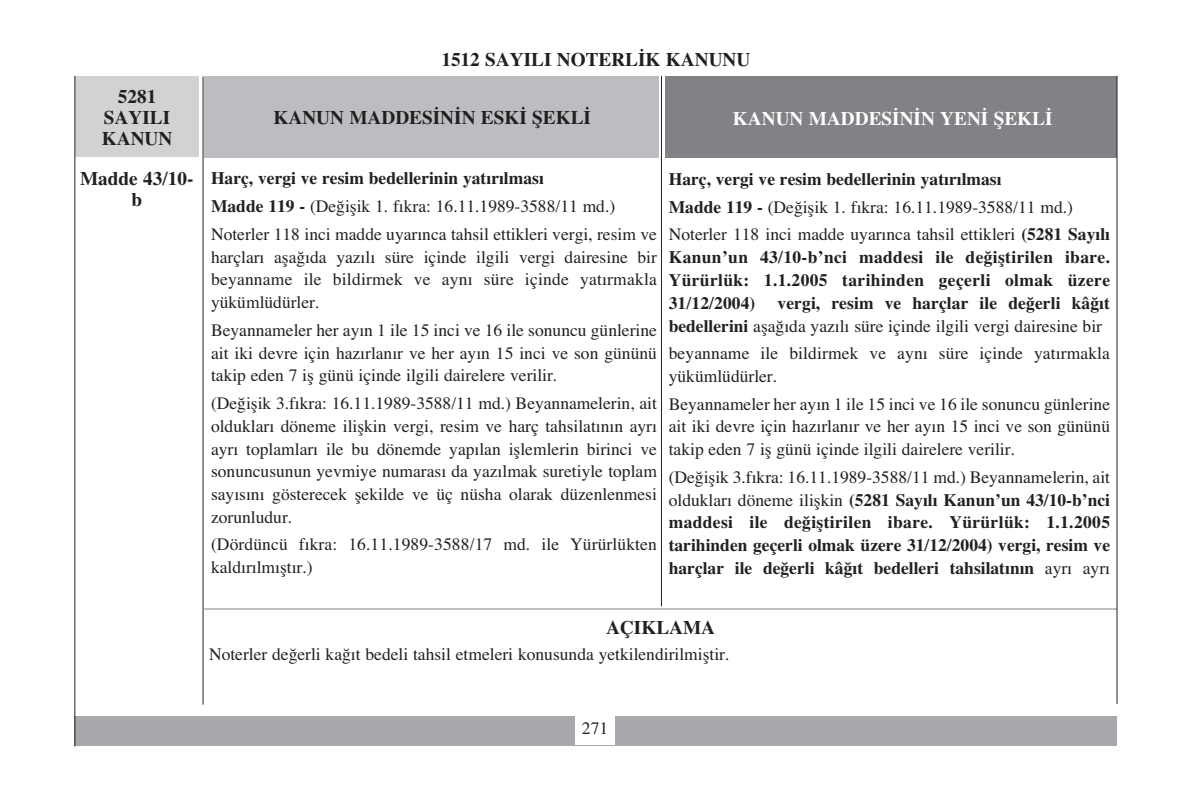
<style>
.page{position:relative;width:1191px;height:794px;background:#fff}
.page>*{position:absolute;margin:0;border:0;box-sizing:border-box;transform-origin:0 0}
.t1{font:700 19.25px/21px "Times Kill";color:#231f20;text-align:center}
.t2{font:700 19.25px "Times Kill";color:#fff}
.t3{font:17.5px/22.8px "Times Kill";color:#231f20}
.t4{font:700 17.5px/22.8px "Times Kill";letter-spacing:.005em;color:#231f20;text-align:justify}
.s1{font-weight:700}
.s2{font-weight:400}
</style>
<div class="page">
<div style="left:666px;top:76px;width:451px;height:82px;background:#808285"></div>
<div style="left:204px;top:76px;width:455px;height:81px;background:#bcbdc0"></div>
<div style="left:75px;top:76px;width:123px;height:81px;background:#d1d2d4"></div>
<hr style="left:661px;top:76px;width:1px;height:530px;background:#231f20">
<div style="left:75px;top:716px;width:1042px;height:30px;background:#a8a9ad"></div>
<div style="left:575px;top:710px;width:40px;height:34px;background:#fff"></div>
<hr style="left:204px;top:608px;width:913px;height:1px;background:#808285">
<hr style="left:74px;top:76px;width:1px;height:670px;background:#231f20">
<hr style="left:1116px;top:76px;width:1px;height:628px;background:#231f20">
<hr style="left:203px;top:76px;width:1px;height:628px;background:#231f20">
<p class="t1" style="left:102px;top:86px;width:72px">5281<br>SAYILI<br>KANUN</p>
<p class="t1" style="left:441px;top:48px;width:310px">1512 SAYILI NOTERL‹K KANUNU</p>
<p class="t1" style="left:273px;top:107px;width:319px">KANUN MADDES‹N‹N ESK‹ fiEKL‹</p>
<p class="t2" style="left:733px;top:107px;width:321px">KANUN MADDES‹N‹N YEN‹ fiEKL‹</p>
<p class="t1" style="left:80px;top:168px;width:115px">Madde 43/10- b</p>
<p class="t3" style="left:668px;top:165px;width:443px;line-height:27.7px"><span class="s1">Harç, vergi ve resim bedellerinin yat›r›lmas›<br>Madde 119 -</span> (De¤iflik 1. f›kra: 16.11.1989-3588/11 md.)<br>Noterler 118 inci madde uyar›nca tahsil ettikleri <span class="s1">(5281 Say›l›</span></p>
<p class="t4" style="left:668px;top:246px;width:443px">Kanun’un 43/10-b’nci maddesi ile de¤ifltirilen ibare.<br>Yürürlük: 1.1.2005 tarihinden geçerli olmak üzere 31/12/2004)</p>
<p class="t3" style="left:211px;top:164px;width:447px;line-height:27.7px"><span class="s1">Harç, vergi ve resim bedellerinin yat›r›lmas›<br>Madde 119 -</span> (De¤iflik 1. f›kra: 16.11.1989-3588/11 md.)<br>Noterler 118 inci madde uyar›nca tahsil ettikleri vergi, resim ve</p>
<p class="t3" style="left:211px;top:245px;width:447px;text-align:justify">harçlar› afla¤›da yaz›l› süre içinde ilgili vergi dairesine bir beyanname ile bildirmek ve ayn› süre içinde yat›rmakla yükümlüdürler.</p>
<p class="t3" style="left:211px;top:318px;width:447px;text-align:justify">Beyannameler her ay›n 1 ile 15 inci ve 16 ile sonuncu günlerine ait iki devre için haz›rlan›r ve her ay›n 15 inci ve son gününü takip eden 7 ifl günü içinde ilgili dairelere verilir.</p>
<p class="t3" style="left:211px;top:391px;width:447px;text-align:justify">(De¤iflik 3.f›kra: 16.11.1989-3588/11 md.) Beyannamelerin, ait olduklar› döneme iliflkin vergi, resim ve harç tahsilat›n›n ayr› ayr› toplamlar› ile bu dönemde yap›lan ifllemlerin birinci ve sonuncusunun yevmiye numaras› da yaz›lmak suretiyle toplam say›s›n› gösterecek flekilde ve üç nüsha olarak düzenlenmesi zorunludur.</p>
<p class="t3" style="left:211px;top:533px;width:447px">(Dördüncü f›kra: 16.11.1989-3588/17 md. ile Yürürlükten kald›r›lm›flt›r.)</p>
<p class="t3" style="left:668px;top:291px;width:443px;text-indent:109px"><span class="s1">vergi, resim ve harçlar ile de¤erli kâ¤›t bedellerini</span> afla¤›da yaz›l› süre içinde ilgili vergi dairesine bir</p>
<p class="t3" style="left:668px;top:342px;width:443px">beyanname ile bildirmek ve ayn› süre içinde yat›rmakla yükümlüdürler.</p>
<p class="t3" style="left:668px;top:392px;width:443px;text-align:justify">Beyannameler her ay›n 1 ile 15 inci ve 16 ile sonuncu günlerine ait iki devre için haz›rlan›r ve her ay›n 15 inci ve son gününü takip eden 7 ifl günü içinde ilgili dairelere verilir.</p>
<p class="t4" style="left:668px;top:465px;width:443px"><span class="s2">(De¤iflik 3.f›kra: 16.11.1989-3588/11 md.) Beyannamelerin, ait olduklar› döneme iliflkin</span> (5281 Say›l› Kanun’un 43/10-b’nci maddesi ile de¤ifltirilen ibare. Yürürlük: 1.1.2005 tarihinden geçerli olmak üzere 31/12/2004) vergi, resim ve harçlar ile de¤erli kâ¤›t bedelleri tahsilat›n›n <span class="s2">ayr› ayr›</span></p>
<p class="t1" style="left:606px;top:617px;width:111px">AÇIKLAMA</p>
<p class="t3" style="left:209px;top:642px;width:522px">Noterler de¤erli ka¤›t bedeli tahsil etmeleri konusunda yetkilendirilmifltir.</p>
<p class="t3" style="left:582px;top:716px;width:28px">271</p>
</div>
